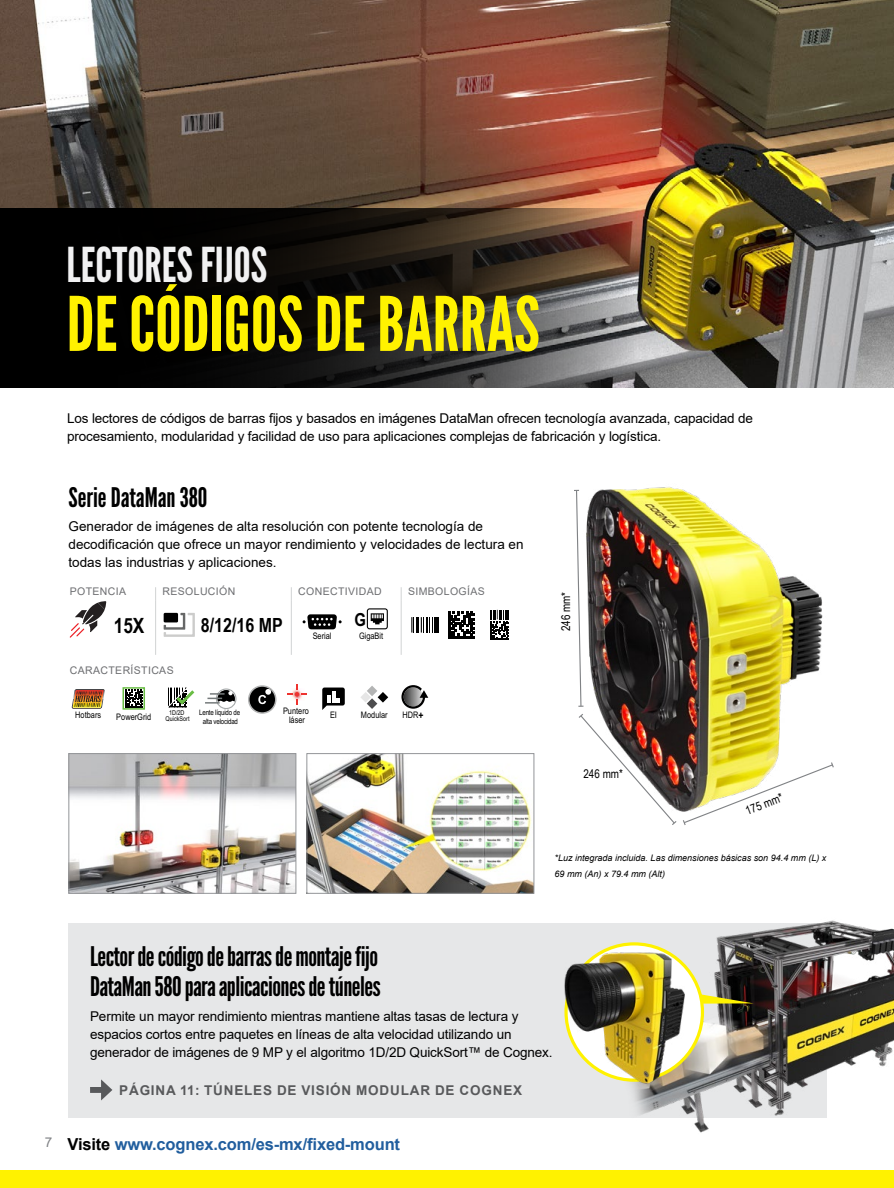
<style>
.page{position:relative;width:894px;height:1188px;background:#fff}
.page>*{position:absolute;margin:0;border:0;box-sizing:border-box;transform-origin:0 0}
.t1{font:75px "League Gothic";color:#fff200}
.t2{font:48px "League Gothic";color:#f1f1f2}
.t3{font:27px/30px "League Gothic";letter-spacing:-.02em;color:#000}
.t4{font:27px "League Gothic";color:#000}
.t5{font:700 21px "Arial Narrow";color:#000}
.t6{font:700 19.5px "Arial Narrow";color:#000}
.t7{font:700 18px "Arial Narrow";color:#000}
.t8{font:700 16.5px "Arial";letter-spacing:-.01em;color:#215e9e}
.t9{font:13.5px/18px "Arial";letter-spacing:-.01em;color:#000}
.t10{font:700 13.5px "Arial";letter-spacing:.06em;color:#58595b}
.t11{font:13.5px "Arial";color:#808285}
.t12{font:12px "Arial Narrow";color:#000}
.t13{font:10.5px "Arial";letter-spacing:.035em;color:#6d6e71}
.t14{font:italic 9px/16.5px "Arial";color:#000}
.t15{font:9px/9px "Arial Narrow";color:#000;text-align:center}
.t16{font:7.5px/9px "Arial Narrow";letter-spacing:-.025em;color:#000;text-align:center}
.t17{font:6.6px/6.6px "Arial Narrow";color:#000;text-align:center}
.s1{font-weight:700;font-size:10.5px}
.s2{color:#000}
</style>
<div class="page">
<img style="left:0;top:0;width:893px;height:388px">
<svg style="left:0;top:209px;width:641px;height:179px;background:#231f1c"></svg>
<div style="left:0;top:1171px;width:893px;height:17px;background:#fff200"></div>
<svg style="left:71px;top:684px;width:358px;height:30px"></svg>
<hr style="left:155px;top:601px;width:1px;height:54px;background:#d1d3d4">
<svg style="left:155px;top:587px;width:1px;height:14px"></svg>
<svg style="left:291px;top:587px;width:1px;height:14px"></svg>
<hr style="left:291px;top:601px;width:1px;height:54px;background:#d1d3d4">
<hr style="left:400px;top:601px;width:1px;height:54px;background:#d1d3d4">
<svg style="left:70px;top:601px;width:36px;height:37px"></svg>
<svg style="left:163px;top:612px;width:32px;height:25px"></svg>
<svg style="left:302px;top:614px;width:39px;height:15px"></svg>
<svg style="left:366px;top:587px;width:35px;height:62px"></svg>
<svg style="left:411px;top:611px;width:64px;height:28px"></svg>
<svg style="left:490px;top:609px;width:19px;height:31px"></svg>
<div style="left:68px;top:923px;width:758px;height:195px;background:#e6e7e8"></div>
<div style="left:90px;top:1087px;width:15px;height:6px;background:#58595b"></div>
<svg style="left:101px;top:1079px;width:11px;height:22px"></svg>
<img style="left:642px;top:920px;width:251px;height:213px">
<svg style="left:708px;top:992px;width:45px;height:12px"></svg>
<img style="left:564px;top:944px;width:144px;height:175px">
<img style="left:308px;top:755px;width:224px;height:137px">
<div style="left:306px;top:753px;width:228px;height:141px;border:1px solid #939598"></div>
<img style="left:70px;top:755px;width:224px;height:137px">
<div style="left:68px;top:753px;width:228px;height:141px;border:1px solid #939598"></div>
<img style="left:583px;top:487px;width:240px;height:226px">
<img style="left:578px;top:713px;width:256px;height:112px">
<svg style="left:574px;top:489px;width:9px;height:218px"></svg>
<h2 class="t2" style="left:67px;top:236px;width:202px">LECTORES FIJOS</h2>
<h1 class="t1" style="left:67px;top:280px;width:474px">DE CÓDIGOS DE BARRAS</h1>
<p class="t9" style="left:67px;top:410px;width:687px">Los lectores de códigos de barras fijos y basados en imágenes DataMan ofrecen tecnología avanzada, capacidad de procesamiento, modularidad y facilidad de uso para aplicaciones complejas de fabricación y logística.</p>
<h3 class="t4" style="left:68px;top:481px;width:140px">Serie DataMan 380</h3>
<p class="t9" style="left:68px;top:518px;width:456px">Generador de imágenes de alta resolución con potente tecnología de decodificación que ofrece un mayor rendimiento y velocidades de lectura en todas las industrias y aplicaciones.</p>
<p class="t13" style="left:70px;top:584px;width:58px">POTENCIA</p>
<p class="t13" style="left:162px;top:584px;width:74px">RESOLUCIÓN</p>
<p class="t13" style="left:298px;top:584px;width:85px">CONECTIVIDAD</p>
<p class="t13" style="left:408px;top:584px;width:78px">SIMBOLOGÍAS</p>
<h3 class="t5" style="left:114px;top:609px;width:32px">15X</h3>
<h3 class="t6" style="left:201px;top:610px;width:83px">8/12/16 MP</h3>
<p class="t15" style="left:312px;top:631px;width:20px">Serial</p>
<p class="t15" style="left:359px;top:631px;width:26px">GigaBit</p>
<h3 class="t7" style="left:354px;top:606px;width:13px">G</h3>
<p class="t13" style="left:70px;top:663px;width:105px">CARACTERÍSTICAS</p>
<p class="t15" style="left:75px;top:710px;width:27px">Hotbars</p>
<p class="t15" style="left:116px;top:712px;width:36px">PowerGrid</p>
<p class="t17" style="left:165px;top:709px;width:25px">1D/2D<br>QuickSort</p>
<p class="t16" style="left:199px;top:708px;width:42px">Lente líquido de alta velocidad</p>
<p class="t15" style="left:283px;top:706px;width:27px">Puntero láser</p>
<p class="t15" style="left:330px;top:710px;width:8px">EI</p>
<p class="t15" style="left:361px;top:710px;width:28px">Modular</p>
<p class="t15" style="left:402px;top:710px;width:23px">HDR<span class="s1">+</span></p>
<p class="t12" style="left:557px;top:631px;width:41px;rotate:-90deg">246 mm*</p>
<p class="t12" style="left:583px;top:765px;width:41px">246 mm*</p>
<p class="t12" style="left:742px;top:803px;width:41px;rotate:-21deg">175 mm*</p>
<p class="t14" style="left:554px;top:849px;width:273px">*Luz integrada incluida. Las dimensiones básicas son 94.4 mm (L) x<br>69 mm (An) x 79.4 mm (Alt)</p>
<h3 class="t3" style="left:90px;top:941px;width:292px">Lector de código de barras de montaje fijo<br>DataMan 580 para aplicaciones de túneles</h3>
<p class="t9" style="left:90px;top:1007px;width:464px">Permite un mayor rendimiento mientras mantiene altas tasas de lectura y espacios cortos entre paquetes en líneas de alta velocidad utilizando un generador de imágenes de 9 MP y el algoritmo 1D/2D QuickSort™ de Cognex.</p>
<p class="t10" style="left:119px;top:1081px;width:404px">PÁGINA 11: TÚNELES DE VISIÓN MODULAR DE COGNEX</p>
<p class="t11" style="left:45px;top:1133px;width:9px">7</p>
<p class="t8" style="left:68px;top:1132px;width:334px"><span class="s2">Visite</span> www.cognex.com/es-mx/fixed-mount</p>
</div>
